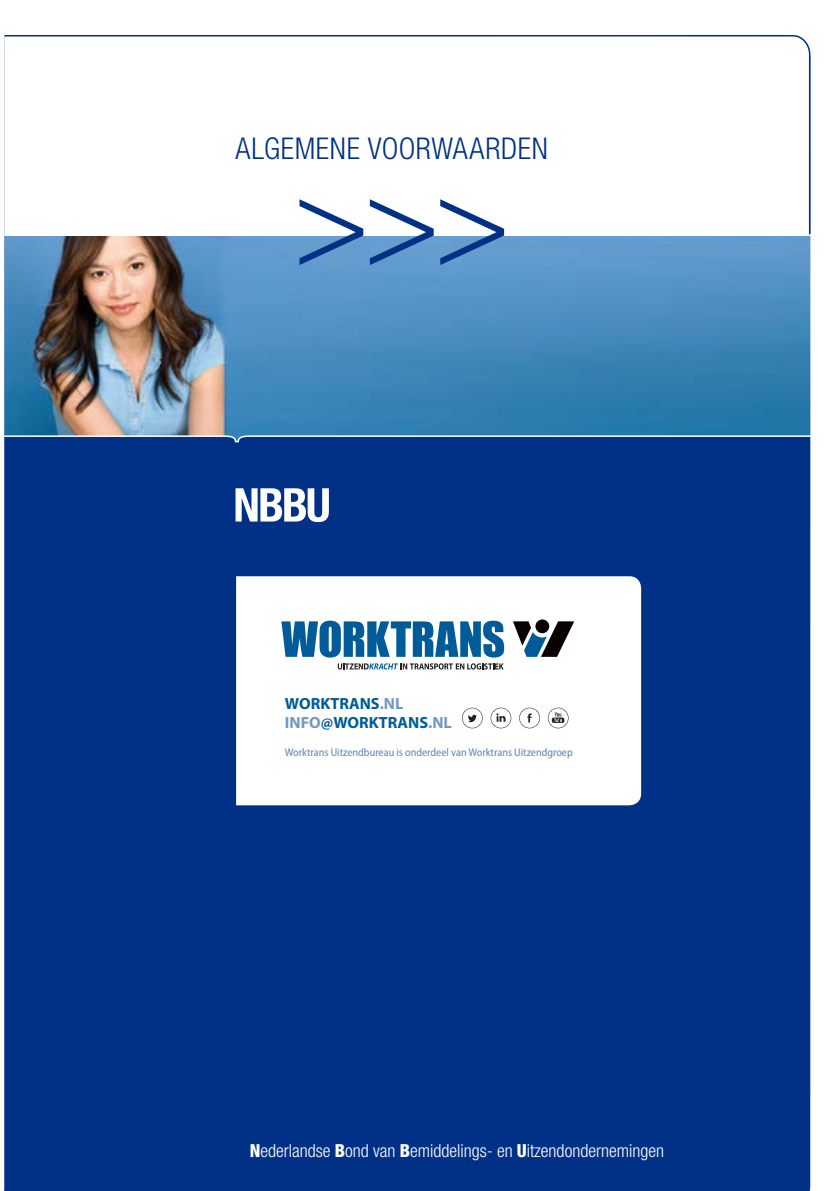
<style>
.page{position:relative;width:840px;height:1191px;background:#fff}
.page>*{position:absolute;margin:0;border:0;box-sizing:border-box;transform-origin:0 0}
.t1{font:300 condensed 126px "Helvetica Neue";color:#003186}
.t2{font:300 condensed 30px "Helvetica Neue";letter-spacing:.02em;color:#003186}
.t3{font:300 condensed 18px "Helvetica Neue";color:#fff}
.t4{font:700 16.2px "Myriad Pro";color:#005c98}
.t5{font:semi-condensed 11.2px "Myriad Pro";color:#5c84b7}
.s1{color:#7498c2}
.s2{font-weight:800}
</style>
<div class="page">
<div style="left:4px;top:443px;width:805px;height:748px;background:#003186"></div>
<svg style="left:4px;top:34px;width:806px;height:200px"></svg>
<svg style="left:235px;top:488px;width:94px;height:34px"></svg>
<svg style="left:4px;top:234px;width:807px;height:209px;background:#5487b0"></svg>
<svg style="left:236px;top:576px;width:404px;height:229px"></svg>
<svg style="left:519px;top:707px;width:20px;height:21px"></svg>
<svg style="left:461px;top:707px;width:21px;height:21px"></svg>
<svg style="left:490px;top:707px;width:21px;height:21px"></svg>
<svg style="left:547px;top:707px;width:21px;height:21px"></svg>
<svg style="left:535px;top:619px;width:14px;height:14px"></svg>
<svg style="left:512px;top:621px;width:62px;height:36px"></svg>
<svg style="left:337px;top:663px;width:166px;height:6px"></svg>
<svg style="left:281px;top:620px;width:223px;height:37px"></svg>
<p class="t2" style="left:235px;top:131px;width:313px">ALGEMENE VOORWAARDEN</p>
<p class="t1" style="left:293px;top:147px;width:218px">&gt;&gt;&gt;</p>
<p class="t4" style="left:285px;top:692px;width:120px">WORKTRANS<span class="s1">.NL</span></p>
<p class="t4" style="left:285px;top:712px;width:168px"><span class="s1">INFO</span>@WORKTRANS<span class="s1">.NL</span></p>
<p class="t5" style="left:285px;top:746px;width:289px">Worktrans Uitzendbureau is onderdeel van Worktrans Uitzendgroep</p>
<p class="t3" style="left:249px;top:1140px;width:415px"><span class="s2">N</span>ederlandse <span class="s2">B</span>ond van <span class="s2">B</span>emiddelings- en <span class="s2">U</span>itzendondernemingen</p>
</div>
